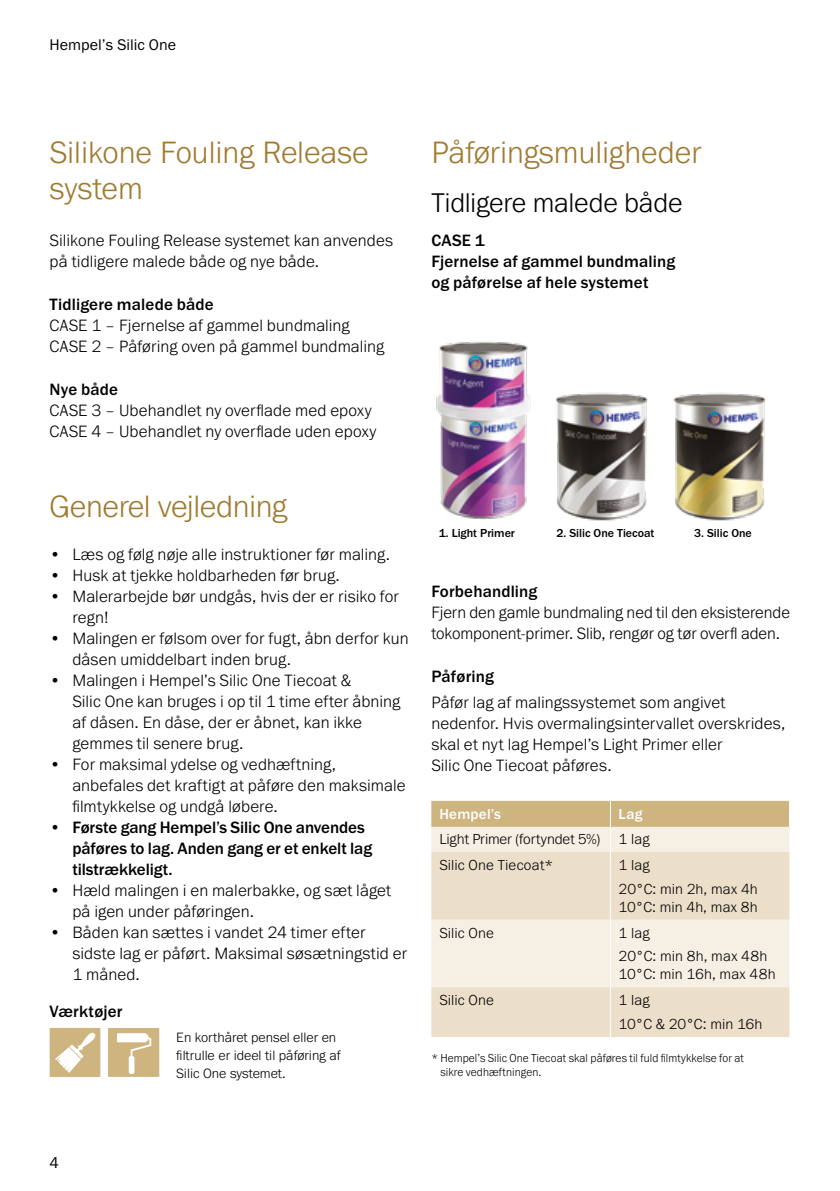
<style>
.page{position:relative;width:840px;height:1191px;background:#fff}
.page>*{position:absolute;margin:0;border:0;box-sizing:border-box;transform-origin:0 0}
.t1{font:300 32px/36px "Franklin Gothic URW";letter-spacing:-.005em;color:#a07a30}
.t2{font:300 28px "Franklin Gothic URW";letter-spacing:-.01em;color:#000}
.t3{font:300 17px/21px "Franklin Gothic URW";letter-spacing:.005em;color:#000}
.t4{font:500 17px/21px "Franklin Gothic URW";letter-spacing:.005em;color:#000}
.t5{font:16px "Franklin Gothic URW Boo";color:#000}
.t6{font:300 15px/23.6px "Franklin Gothic URW";letter-spacing:.005em;color:#000}
.t7{font:500 15px "Franklin Gothic URW";letter-spacing:.015em;color:#fff}
.t8{font:300 14px/18px "Franklin Gothic URW";color:#000}
.t9{font:300 12px/14px "Franklin Gothic URW";letter-spacing:.01em;color:#000;scale:.95 1}
.t10{font:500 12px "Franklin Gothic URW";color:#000}
</style>
<div class="page">
<svg style="left:431px;top:852px;width:358px;height:185px;background:#efe4d3"></svg>
<svg style="left:431px;top:801px;width:358px;height:51px;background:#e1d1b1"></svg>
<hr style="left:609px;top:852px;width:1px;height:67px;background:#fff">
<hr style="left:609px;top:919px;width:1px;height:68px;background:#fff">
<hr style="left:609px;top:987px;width:1px;height:50px;background:#fff">
<div style="left:50px;top:1028px;width:50px;height:49px;background:#ceb47f"></div>
<svg style="left:55px;top:1032px;width:41px;height:41px"></svg>
<div style="left:108px;top:1028px;width:51px;height:49px;background:#ceb47f"></div>
<svg style="left:117px;top:1033px;width:34px;height:41px"></svg>
<img style="left:673px;top:393px;width:93px;height:127px">
<img style="left:555px;top:393px;width:92px;height:127px">
<img style="left:436px;top:342px;width:95px;height:178px">
<p class="t5" style="left:50px;top:34px;width:128px">Hempel’s Silic One</p>
<h1 class="t1" style="left:50px;top:134px;width:320px">Silikone Fouling Release system</h1>
<h1 class="t1" style="left:431px;top:134px;width:272px">Påføringsmuligheder</h1>
<h2 class="t2" style="left:431px;top:185px;width:252px">Tidligere malede både</h2>
<p class="t4" style="left:431px;top:229px;width:245px">CASE 1<br>Fjernelse af gammel bundmaling og påførelse af hele systemet</p>
<p class="t3" style="left:50px;top:229px;width:345px">Silikone Fouling Release systemet kan anvendes på tidligere malede både og nye både.</p>
<p class="t4" style="left:50px;top:293px;width:165px">Tidligere malede både</p>
<p class="t3" style="left:50px;top:314px;width:336px">CASE 1 – Fjernelse af gammel bundmaling<br>CASE 2 – Påføring oven på gammel bundmaling</p>
<p class="t4" style="left:50px;top:378px;width:70px">Nye både</p>
<p class="t3" style="left:50px;top:399px;width:328px">CASE 3 – Ubehandlet ny overflade med epoxy<br>CASE 4 – Ubehandlet ny overflade uden epoxy</p>
<h1 class="t1" style="left:50px;top:487px;width:239px">Generel vejledning</h1>
<p class="t3" style="left:50px;top:543px;width:342px">• Læs og følg nøje alle instruktioner før maling.</p>
<p class="t3" style="left:50px;top:564px;width:291px">• Husk at tjekke holdbarheden før brug.</p>
<p class="t3" style="left:72px;top:585px;width:328px;text-indent:-23px">• Malerarbejde bør undgås, hvis der er risiko for regn!</p>
<p class="t3" style="left:72px;top:627px;width:337px;text-indent:-23px">• Malingen er følsom over for fugt, åbn derfor kun dåsen umiddelbart inden brug.</p>
<p class="t3" style="left:72px;top:669px;width:329px;text-indent:-23px">• Malingen i Hempel’s Silic One Tiecoat &amp;<br>Silic One kan bruges i op til 1 time efter åbning af dåsen. En dåse, der er åbnet, kan ikke gemmes til senere brug.</p>
<p class="t3" style="left:72px;top:753px;width:334px;text-indent:-23px">• For maksimal ydelse og vedhæftning, anbefales det kraftigt at påføre den maksimale filmtykkelse og undgå løbere.</p>
<p class="t4" style="left:72px;top:816px;width:301px;text-indent:-23px">• Første gang Hempel’s Silic One anvendes påføres to lag. Anden gang er et enkelt lag tilstrækkeligt.</p>
<p class="t3" style="left:72px;top:879px;width:320px;text-indent:-23px">• Hæld malingen i en malerbakke, og sæt låget på igen under påføringen.</p>
<p class="t3" style="left:72px;top:921px;width:336px;text-indent:-23px">• Båden kan sættes i vandet 24 timer efter sidste lag er påført. Maksimal søsætningstid er<br>1 måned.</p>
<p class="t4" style="left:50px;top:1000px;width:74px">Værktøjer</p>
<p class="t8" style="left:176px;top:1028px;width:166px">En korthåret pensel eller en filtrulle er ideel til påføring af<br>Silic One systemet.</p>
<p class="t10" style="left:438px;top:526px;width:78px">1. Light Primer</p>
<p class="t10" style="left:556px;top:526px;width:99px">2. Silic One Tiecoat</p>
<p class="t10" style="left:693px;top:526px;width:59px">3. Silic One</p>
<p class="t4" style="left:431px;top:580px;width:107px">Forbehandling</p>
<p class="t3" style="left:431px;top:601px;width:360px">Fjern den gamle bundmaling ned til den eksisterende tokomponent-primer. Slib, rengør og tør overfl aden.</p>
<p class="t4" style="left:431px;top:665px;width:64px">Påføring</p>
<p class="t3" style="left:431px;top:692px;width:355px">Påfør lag af malingssystemet som angivet nedenfor. Hvis overmalingsintervallet overskrides, skal et nyt lag Hempel’s Light Primer eller<br>Silic One Tiecoat påføres.</p>
<p class="t7" style="left:439px;top:804px;width:63px">Hempel’s</p>
<p class="t7" style="left:618px;top:804px;width:25px">Lag</p>
<p class="t6" style="left:439px;top:825px;width:212px;line-height:26px">Light Primer (fortyndet 5%) 1 lag<br>Silic One Tiecoat*</p>
<p class="t6" style="left:618px;top:853px;width:141px">1 lag<br>20°C: min 2h, max 4h</p>
<p class="t6" style="left:618px;top:894px;width:141px">10°C: min 4h, max 8h</p>
<p class="t6" style="left:439px;top:920px;width:56px">Silic One</p>
<p class="t6" style="left:618px;top:920px;width:150px">1 lag<br>20°C: min 8h, max 48h</p>
<p class="t6" style="left:618px;top:962px;width:158px">10°C: min 16h, max 48h</p>
<p class="t6" style="left:439px;top:988px;width:56px">Silic One</p>
<p class="t6" style="left:618px;top:988px;width:145px">1 lag<br>10°C &amp; 20°C: min 16h</p>
<p class="t9" style="left:440px;top:1050px;width:321px;text-indent:-9px">* Hempel’s Silic One Tiecoat skal påføres til fuld filmtykkelse for at sikre vedhæftningen.</p>
<p class="t5" style="left:50px;top:1152px;width:11px">4</p>
</div>
